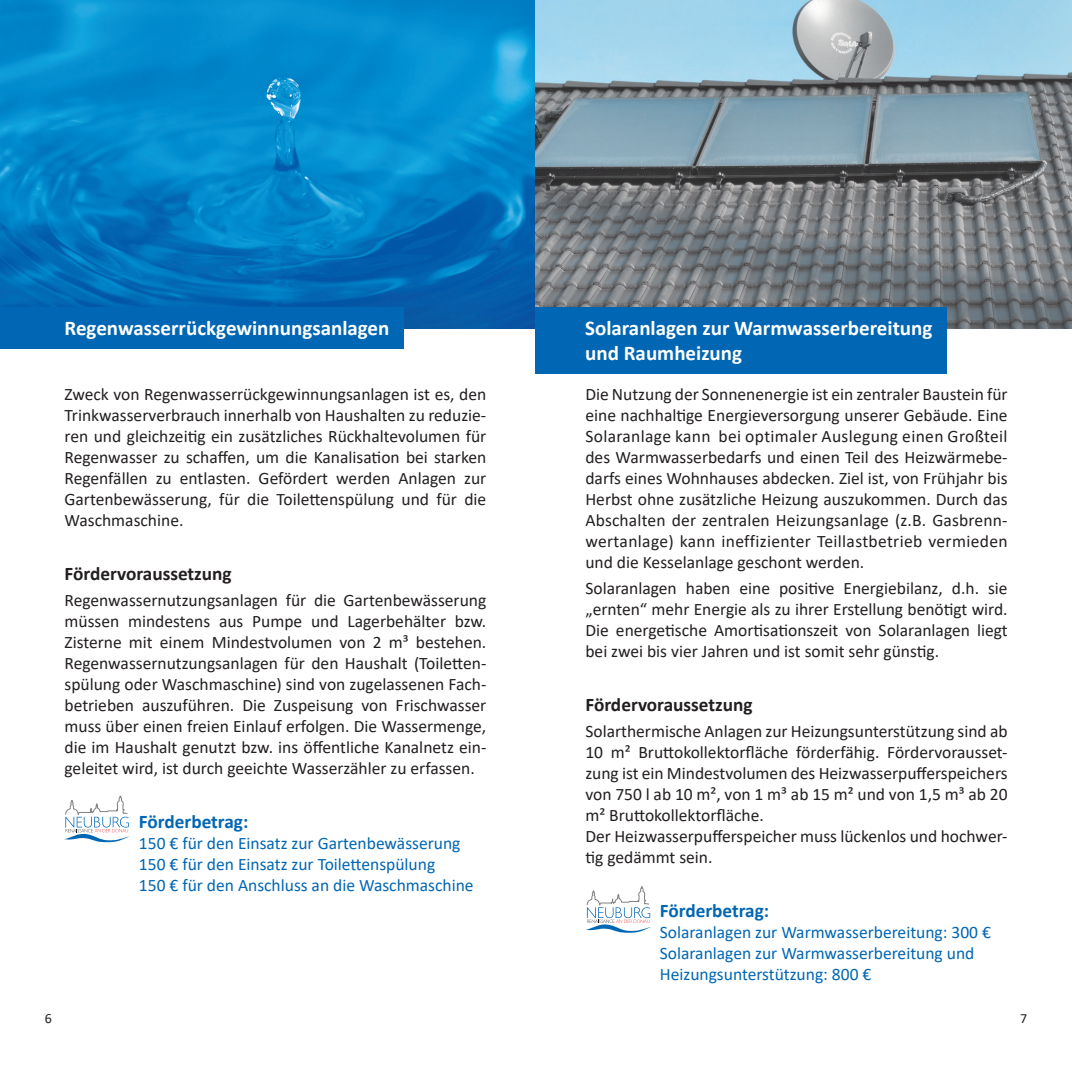
<style>
.page{position:relative;width:1072px;height:1072px;background:#fff}
.page>*{position:absolute;margin:0;border:0;box-sizing:border-box;transform-origin:0 0}
.t1{font:700 21px/25.2px "Calibri";color:#fff}
.t2{font:700 19.25px "Calibri";color:#231f20}
.t3{font:700 19.25px "Calibri";color:#0166b3}
.t4{font:17.5px/21px "Calibri";color:#231f20;text-align:justify}
.t5{font:17.5px/21px "Calibri";color:#0166b3}
.t6{font:14px "Calibri";color:#231f20}
</style>
<div class="page">
<img style="left:0;top:0;width:1071px;height:328px">
<div style="left:535px;top:308px;width:411px;height:66px;background:#0166b3"></div>
<div style="left:0;top:308px;width:403px;height:41px;background:#0166b3"></div>
<svg style="left:586px;top:886px;width:64px;height:47px"></svg>
<svg style="left:64px;top:795px;width:65px;height:48px"></svg>
<p class="t1" style="left:64px;top:315px;width:326px">Regenwasserrückgewinnungsanlagen</p>
<p class="t1" style="left:585px;top:315px;width:349px">Solaranlagen zur Warmwasserbereitung und Raumheizung</p>
<p class="t4" style="left:64px;top:383px;width:423px">Zweck von Regenwasserrückgewinnungsanlagen ist es, den Trinkwasserverbrauch innerhalb von Haushalten zu reduzie&shy;ren und gleichzeitig ein zusätzliches Rückhaltevolumen für Regenwasser zu schaffen, um die Kanalisation bei starken Regenfällen zu entlasten. Gefördert werden Anlagen zur Gartenbewässerung, für die Toilettenspülung und für die Waschmaschine.</p>
<p class="t4" style="left:585px;top:383px;width:424px">Die Nutzung der Sonnenenergie ist ein zentraler Baustein für eine nachhaltige Energieversorgung unserer Gebäude. Eine Solaranlage kann bei optimaler Auslegung einen Großteil des Warmwasserbedarfs und einen Teil des Heizwärmebe&shy;darfs eines Wohnhauses abdecken. Ziel ist, von Frühjahr bis Herbst ohne zusätzliche Heizung auszukommen. Durch das Abschalten der zentralen Heizungsanlage (z.B. Gasbrenn&shy;wertanlage) kann ineffizienter Teillastbetrieb vermieden und die Kesselanlage geschont werden.</p>
<p class="t4" style="left:585px;top:577px;width:424px">Solaranlagen haben eine positive Energiebilanz, d.h. sie „ernten“ mehr Energie als zu ihrer Erstellung benötigt wird.<br>Die energetische Amortisationszeit von Solaranlagen liegt bei zwei bis vier Jahren und ist somit sehr günstig.</p>
<p class="t2" style="left:585px;top:690px;width:169px">Fördervoraussetzung</p>
<p class="t4" style="left:585px;top:720px;width:424px;text-align:left">Solarthermische Anlagen zur Heizungsunterstützung sind ab 10 m² Bruttokollektorfläche förderfähig. Fördervorausset&shy;zung ist ein Mindestvolumen des Heizwasserpufferspeichers von 750 l ab 10 m², von 1 m³ ab 15 m² und von 1,5 m³ ab 20 m² Bruttokollektorfläche.<br>Der Heizwasserpufferspeicher muss lückenlos und hochwer&shy;tig gedämmt sein.</p>
<p class="t3" style="left:660px;top:896px;width:111px">Förderbetrag:</p>
<p class="t5" style="left:660px;top:921px;width:332px">Solaranlagen zur Warmwasserbereitung: 300 €<br>Solaranlagen zur Warmwasserbereitung und<br>Heizungsunterstützung: 800 €</p>
<p class="t2" style="left:64px;top:559px;width:169px">Fördervoraussetzung</p>
<p class="t4" style="left:64px;top:589px;width:423px">Regenwassernutzungsanlagen für die Gartenbewässerung müssen mindestens aus Pumpe und Lagerbehälter bzw.<br>Zisterne mit einem Mindestvolumen von 2 m³ bestehen.<br>Regenwassernutzungsanlagen für den Haushalt (Toiletten&shy;spülung oder Waschmaschine) sind von zugelassenen Fach&shy;betrieben auszuführen. Die Zuspeisung von Frischwasser muss über einen freien Einlauf erfolgen. Die Wassermenge, die im Haushalt genutzt bzw. ins öffentliche Kanalnetz ein&shy;geleitet wird, ist durch geeichte Wasserzähler zu erfassen.</p>
<p class="t3" style="left:139px;top:807px;width:111px">Förderbetrag:</p>
<p class="t5" style="left:139px;top:832px;width:336px">150 € für den Einsatz zur Gartenbewässerung<br>150 € für den Einsatz zur Toilettenspülung<br>150 € für den Anschluss an die Waschmaschine</p>
<p class="t6" style="left:45px;top:1008px;width:9px">6</p>
<p class="t6" style="left:1020px;top:1008px;width:9px">7</p>
</div>
